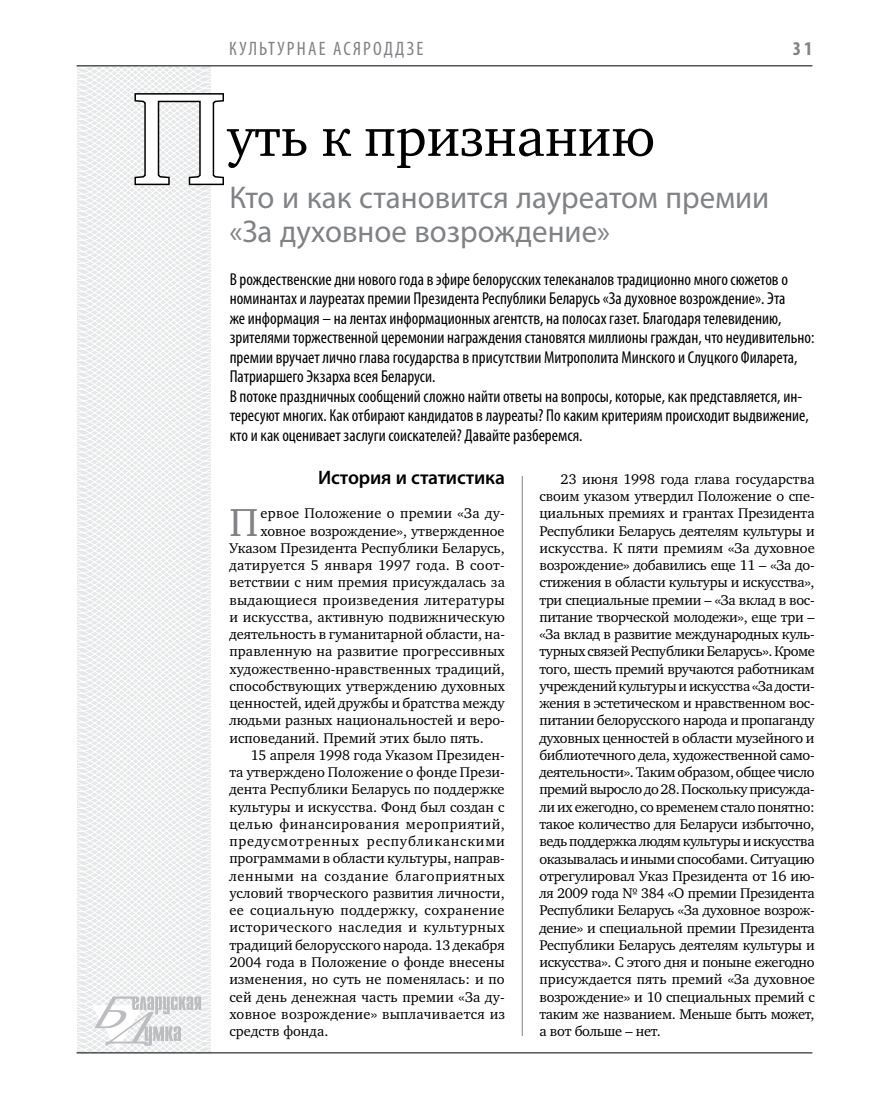
<style>
.page{position:relative;width:872px;height:1106px;background:#fff}
.page>*{position:absolute;margin:0;border:0;box-sizing:border-box;transform-origin:0 0}
.t1{font:132.6px "Charter C";color:#fff}
.t2{font:55.5px "Charter C";color:#000}
.t3{font:40.05px "Charter C";color:#808285}
.t4{font:31.5px/34.5px "Myriad Pro";color:#808285}
.t5{font:condensed 19.5px "Myriad Pro";letter-spacing:.15em;color:#808285}
.t6{font:600 19.5px "Myriad Pro";letter-spacing:-.01em;color:#000}
.t7{font:700 condensed 19.5px "Myriad Pro";color:#808285}
.t8{font:condensed 17.25px/19.5px "Myriad Pro";color:#000}
.t9{font:14.4px/17.2px "Charter C";letter-spacing:.005em;color:#000;text-align:justify}
.t10{font:14.4px "Charter C";letter-spacing:.03em;color:#000}
.t11{font:14.4px "Charter C";letter-spacing:.035em;color:#000}
.t12{font:14.4px "Charter C";letter-spacing:.055em;color:#000}
.t13{font:14.4px "Charter C";letter-spacing:.045em;color:#000}
</style>
<div class="page">
<svg style="left:76px;top:65px;width:192px;height:989px"></svg>
<hr style="left:522px;top:476px;width:1px;height:560px;background:#808285">
<svg style="left:133px;top:92px;width:92px;height:95px"></svg>
<svg style="left:92px;top:996px;width:109px;height:53px"></svg>
<hr style="left:77px;top:1052px;width:735px;height:1px;background:#000">
<hr style="left:77px;top:65px;width:735px;height:1px;background:#000">
<h3 class="t5" style="left:229px;top:37px;width:196px">культурнае асяроддзе</h3>
<h3 class="t7" style="left:793px;top:37px;width:21px">31</h3>
<h1 class="t1" style="left:132px;top:65px;width:97px">П</h1>
<h2 class="t2" style="left:227px;top:106px;width:430px">уть к признанию</h2>
<h3 class="t4" style="left:229px;top:179px;width:541px">Кто и как становится лауреатом премии «За духовное возрождение»</h3>
<p class="t8" style="left:230px;top:269px;width:586px">В рождественские дни нового года в эфире белорусских телеканалов традиционно много сюжетов о номинантах и лауреатах премии Президента Республики Беларусь «За духовное возрождение». Эта<br>же информация – на лентах информационных агентств, на полосах газет. Благодаря телевидению, зрителями торжественной церемонии награждения становятся миллионы граждан, что неудивительно: премии вручает лично глава государства в присутствии Митрополита Минского и Слуцкого Филарета, Патриаршего Экзарха всея Беларуси.<br>В потоке праздничных сообщений сложно найти ответы на вопросы, которые, как представляется, ин&shy;тересуют многих. Как отбирают кандидатов в лауреаты? По каким критериям происходит выдвижение, кто и как оценивает заслуги соискателей? Давайте разберемся.</p>
<h3 class="t6" style="left:318px;top:465px;width:188px">История и статистика</h3>
<h3 class="t3" style="left:229px;top:500px;width:30px">П</h3>
<p class="t9" style="left:260px;top:505px;width:246px">ервое Положение о премии «За ду-</p>
<p class="t9" style="left:260px;top:522px;width:246px">ховное возрождение», утвержденное</p>
<p class="t9" style="left:229px;top:539px;width:277px">Указом Президента Республики Беларусь,</p>
<p class="t9" style="left:229px;top:556px;width:277px">датируется 5 января 1997 года. В соот-</p>
<p class="t9" style="left:229px;top:574px;width:277px">ветствии с ним премия присуждалась за</p>
<p class="t9" style="left:229px;top:591px;width:277px">выдающиеся произведения литературы</p>
<p class="t9" style="left:229px;top:608px;width:277px">и искусства, активную подвижническую</p>
<p class="t9" style="left:229px;top:625px;width:277px">деятельность в гуманитарной области, на-</p>
<p class="t9" style="left:229px;top:643px;width:277px">правленную на развитие прогрессивных</p>
<p class="t9" style="left:229px;top:660px;width:277px">художественно-нравственных традиций,</p>
<p class="t9" style="left:229px;top:677px;width:277px">способствующих утверждению духовных</p>
<p class="t9" style="left:229px;top:694px;width:277px">ценностей, идей дружбы и братства между</p>
<p class="t9" style="left:229px;top:712px;width:275px">людьми разных национальностей и веро-</p>
<p class="t9" style="left:229px;top:729px;width:256px">исповеданий. Премий этих было пять.</p>
<p class="t9" style="left:251px;top:746px;width:255px">15 апреля 1998 года Указом Президен-</p>
<p class="t9" style="left:229px;top:763px;width:277px">та утверждено Положение о фонде Прези-</p>
<p class="t9" style="left:229px;top:781px;width:277px">дента Республики Беларусь по поддержке</p>
<p class="t9" style="left:229px;top:798px;width:277px">культуры и искусства. Фонд был создан с</p>
<p class="t11" style="left:229px;top:816px;width:277px">целью финансирования мероприятий,</p>
<p class="t12" style="left:229px;top:833px;width:277px">предусмотренных республиканскими</p>
<p class="t9" style="left:229px;top:850px;width:275px">программами в области культуры, направ-</p>
<p class="t13" style="left:229px;top:867px;width:277px">ленными на создание благоприятных</p>
<p class="t9" style="left:229px;top:884px;width:277px">условий творческого развития личности,</p>
<p class="t10" style="left:229px;top:902px;width:277px">ее социальную поддержку, сохранение</p>
<p class="t10" style="left:229px;top:919px;width:277px">исторического наследия и культурных</p>
<p class="t9" style="left:229px;top:936px;width:277px">традиций белорусского народа. 13 декабря</p>
<p class="t9" style="left:229px;top:953px;width:277px">2004 года в Положение о фонде внесены</p>
<p class="t9" style="left:229px;top:970px;width:277px">изменения, но суть не поменялась: и по</p>
<p class="t9" style="left:229px;top:988px;width:277px">сей день денежная часть премии «За ду-</p>
<p class="t9" style="left:229px;top:1005px;width:277px">ховное возрождение» выплачивается из</p>
<p class="t9" style="left:229px;top:1022px;width:100px">средств фонда.</p>
<p class="t9" style="left:539px;top:470px;width:277px;text-indent:21px">23 июня 1998 года глава государства своим указом утвердил Положение о спе&shy;циальных премиях и грантах Президента Республики Беларусь деятелям культуры и искусства. К пяти премиям «За духовное возрождение» добавились еще 11 – «За до&shy;стижения в области культуры и искусства», три специальные премии – «За вклад в вос&shy;питание творческой молодежи», еще три – «За вклад в развитие международных куль&shy;турных связей Республики Беларусь». Кроме того, шесть премий вручаются работникам учреждений культуры и искусства «За дости&shy;жения в эстетическом и нравственном вос&shy;питании белорусского народа и пропаганду духовных ценностей в области музейного и библиотечного дела, художественной само&shy;деятельности». Таким образом, общее число премий выросло до 28. Поскольку присужда&shy;ли их ежегодно, со временем стало понятно: такое количество для Беларуси избыточно, ведь поддержка людям культуры и искусства оказывалась и иными способами. Ситуацию отрегулировал Указ Президента от 16 ию&shy;ля 2009 года № 384 «О премии Президента Республики Беларусь «За духовное возрож&shy;дение» и специальной премии Президента Республики Беларусь деятелям культуры и искусства». С этого дня и поныне ежегодно присуждается пять премий «За духовное возрождение» и 10 специальных премий с таким же названием. Меньше быть может, а вот больше – нет.</p>
</div>
